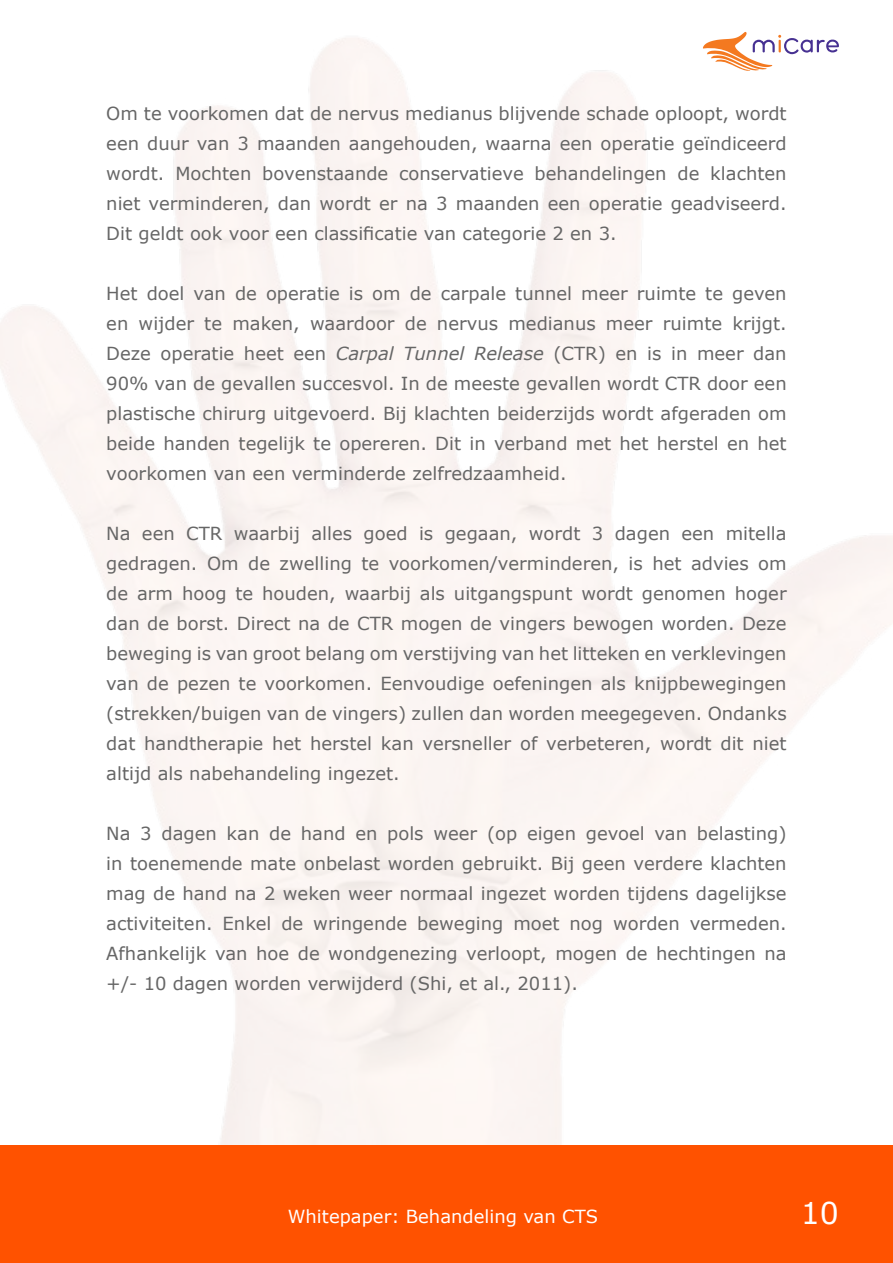
<style>
.page{position:relative;width:893px;height:1263px;background:#fff}
.page>*{position:absolute;margin:0;border:0;box-sizing:border-box;transform-origin:0 0}
.t1{font:30px "Verdana";color:#fff}
.t2{font:18px/30px "Verdana";color:#666;text-align:justify}
.t3{font:18px "Verdana";color:#fff}
.s1{font-style:italic}
</style>
<div class="page">
<div style="left:0;top:1145px;width:893px;height:118px;background:#ff5200"></div>
<img style="left:0;top:31px;width:893px;height:1113px">
<p class="t2" style="left:106px;top:98px;width:682px">Om te voorkomen dat de nervus medianus blijvende schade oploopt, wordt een duur van 3 maanden aangehouden, waarna een operatie geïndiceerd wordt. Mochten bovenstaande conservatieve behandelingen de klachten niet verminderen, dan wordt er na 3 maanden een operatie geadviseerd.<br>Dit geldt ook voor een classificatie van categorie 2 en 3.</p>
<p class="t2" style="left:106px;top:278px;width:682px">Het doel van de operatie is om de carpale tunnel meer ruimte te geven en wijder te maken, waardoor de nervus medianus meer ruimte krijgt.<br>Deze operatie heet een <span class="s1">Carpal Tunnel Release</span> (CTR) en is in meer dan 90% van de gevallen succesvol. In de meeste gevallen wordt CTR door een plastische chirurg uitgevoerd. Bij klachten beiderzijds wordt afgeraden om beide handen tegelijk te opereren. Dit in verband met het herstel en het voorkomen van een verminderde zelfredzaamheid.</p>
<p class="t2" style="left:106px;top:518px;width:682px">Na een CTR waarbij alles goed is gegaan, wordt 3 dagen een mitella gedragen. Om de zwelling te voorkomen/verminderen, is het advies om de arm hoog te houden, waarbij als uitgangspunt wordt genomen hoger dan de borst. Direct na de CTR mogen de vingers bewogen worden. Deze beweging is van groot belang om verstijving van het litteken en verklevingen van de pezen te voorkomen. Eenvoudige oefeningen als knijpbewegingen (strekken/buigen van de vingers) zullen dan worden meegegeven. Ondanks dat handtherapie het herstel kan versneller of verbeteren, wordt dit niet altijd als nabehandeling ingezet.</p>
<p class="t2" style="left:106px;top:818px;width:682px">Na 3 dagen kan de hand en pols weer (op eigen gevoel van belasting) in toenemende mate onbelast worden gebruikt. Bij geen verdere klachten mag de hand na 2 weken weer normaal ingezet worden tijdens dagelijkse activiteiten. Enkel de wringende beweging moet nog worden vermeden.<br>Afhankelijk van hoe de wondgenezing verloopt, mogen de hechtingen na +/- 10 dagen worden verwijderd (Shi, et al., 2011).</p>
<p class="t3" style="left:288px;top:1204px;width:312px">Whitepaper: Behandeling van CTS</p>
<h1 class="t1" style="left:801px;top:1192px;width:40px">10</h1>
</div>
